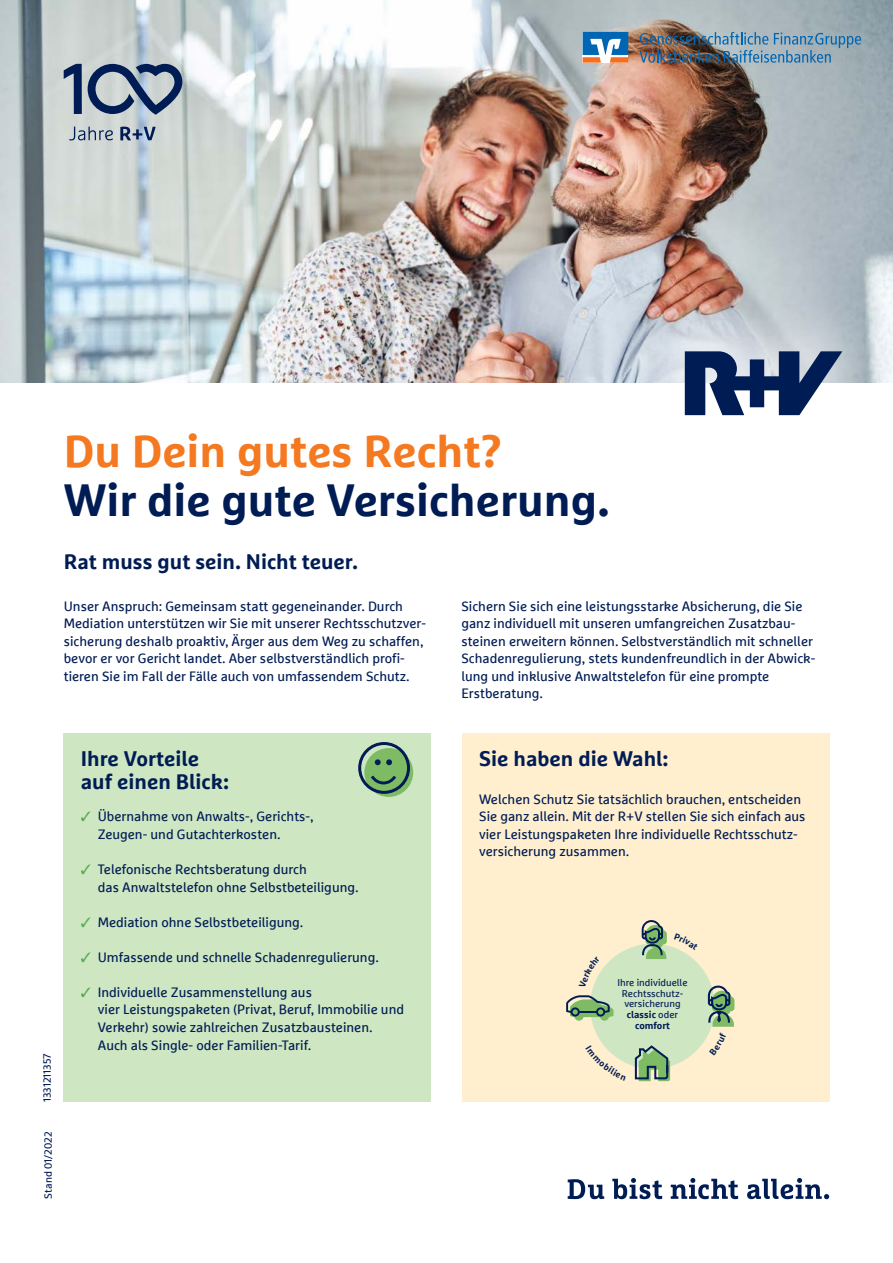
<style>
.page{position:relative;width:893px;height:1263px;background:#fff}
.page>*{position:absolute;margin:0;border:0;box-sizing:border-box;transform-origin:0 0}
.t1{font:700 45px "Marselisfor Ru V";color:#001c54}
.t2{font:700 45px "Marselisfor Ru V";color:#f47920}
.t3{font:700 21px/23.1px "Marselisfor Ru V";color:#001c54}
.t4{font:13.5px/17.5px "Marselisfor Ru V";color:#001c54}
.t5{font:10.5px "Marselisfor Ru V";color:#001c54}
.t6{font:9.9px/10.8px "Marselisfor Ru V";color:#001c54;text-align:center}
.s1{color:#57aa54}
.s2{font-weight:700}
</style>
<div class="page">
<img style="left:0;top:0;width:893px;height:383px">
<div style="left:462px;top:733px;width:367px;height:369px;background:#ffefcf"></div>
<div style="left:64px;top:733px;width:367px;height:369px;background:#cee6c1"></div>
<div style="left:364px;top:748px;width:49px;height:49px;background:#7ebb64;border-radius:50%"></div>
<svg style="left:358px;top:742px;width:52px;height:52px"></svg>
<div style="left:593px;top:261px;width:300px;height:238px;background:#fff;opacity:.8"></div>
<div style="left:625px;top:293px;width:268px;height:160px;background:#fff;opacity:.8"></div>
<svg style="left:685px;top:351px;width:157px;height:64px"></svg>
<svg style="left:568px;top:1179px;width:36px;height:20px"></svg>
<svg style="left:612px;top:1178px;width:50px;height:21px"></svg>
<svg style="left:671px;top:1178px;width:67px;height:21px"></svg>
<svg style="left:747px;top:1178px;width:82px;height:21px"></svg>
<svg style="left:69px;top:127px;width:44px;height:13px"></svg>
<svg style="left:120px;top:127px;width:36px;height:13px"></svg>
<svg style="left:64px;top:64px;width:18px;height:50px"></svg>
<svg style="left:88px;top:64px;width:94px;height:51px;background:#7a8aa0"></svg>
<img style="left:639px;top:32px;width:222px;height:31px">
<svg style="left:583px;top:32px;width:45px;height:31px"></svg>
<div style="left:590px;top:944px;width:125px;height:125px;background:#cee6c1;border-radius:50%"></div>
<svg style="left:634px;top:1045px;width:36px;height:36px"></svg>
<svg style="left:642px;top:920px;width:26px;height:39px"></svg>
<svg style="left:566px;top:995px;width:47px;height:26px"></svg>
<svg style="left:604px;top:1046px;width:21px;height:17px"></svg>
<svg style="left:708px;top:985px;width:27px;height:49px"></svg>
<h1 class="t2" style="left:64px;top:423px;width:440px">Du Dein gutes Recht?</h1>
<h1 class="t1" style="left:64px;top:472px;width:547px">Wir die gute Versicherung.</h1>
<h2 class="t3" style="left:64px;top:550px;width:296px">Rat muss gut sein. Nicht teuer.</h2>
<p class="t4" style="left:64px;top:597px;width:364px">Unser Anspruch: Gemeinsam statt gegeneinander. Durch Mediation unterstützen wir Sie mit unserer Rechtsschutzver&shy;sicherung deshalb proaktiv, Ärger aus dem Weg zu schaffen, bevor er vor Gericht landet. Aber selbstverständlich profi&shy;tieren Sie im Fall der Fälle auch von umfassendem Schutz.</p>
<p class="t4" style="left:461px;top:597px;width:356px">Sichern Sie sich eine leistungsstarke Absicherung, die Sie ganz individuell mit unseren umfangreichen Zusatzbau&shy;steinen erweitern können. Selbstverständlich mit schneller Schadenregulierung, stets kundenfreundlich in der Abwick&shy;lung und inklusive Anwaltstelefon für eine prompte Erstberatung.</p>
<p class="t5" style="left:41px;top:1102px;width:50px;rotate:-90deg">1331211357</p>
<p class="t5" style="left:42px;top:1199px;width:68px;rotate:-90deg">Stand 01/2022</p>
<h2 class="t3" style="left:81px;top:746px;width:150px">Ihre Vorteile auf einen Blick:</h2>
<p class="t4" style="left:98px;top:807px;width:217px;text-indent:-17px"><span class="s1">✓</span> Übernahme von Anwalts-, Gerichts-,<br>Zeugen- und Gutachterkosten.</p>
<p class="t4" style="left:98px;top:860px;width:262px;text-indent:-17px"><span class="s1">✓</span> Telefonische Rechtsberatung durch<br>das Anwaltstelefon ohne Selbstbeteiligung.</p>
<p class="t4" style="left:81px;top:913px;width:224px"><span class="s1">✓</span> Mediation ohne Selbstbeteiligung.</p>
<p class="t4" style="left:81px;top:948px;width:299px"><span class="s1">✓</span> Umfassende und schnelle Schadenregulierung.</p>
<p class="t4" style="left:98px;top:983px;width:308px;text-indent:-17px"><span class="s1">✓</span> Individuelle Zusammenstellung aus<br>vier Leistungspaketen (Privat, Beruf, Immobilie und Verkehr) sowie zahlreichen Zusatzbausteinen.<br>Auch als Single- oder Familien-Tarif.</p>
<h2 class="t3" style="left:479px;top:746px;width:191px">Sie haben die Wahl:</h2>
<p class="t4" style="left:479px;top:790px;width:328px">Welchen Schutz Sie tatsächlich brauchen, entscheiden Sie ganz allein. Mit der R+V stellen Sie sich einfach aus vier Leistungspaketen Ihre individuelle Rechtsschutz&shy;versicherung zusammen.</p>
<p class="t6" style="left:617px;top:977px;width:72px">Ihre individuelle<br>Rechtsschutz&shy;versicherung <span class="s2">classic</span> oder <span class="s2">comfort</span></p>
</div>
